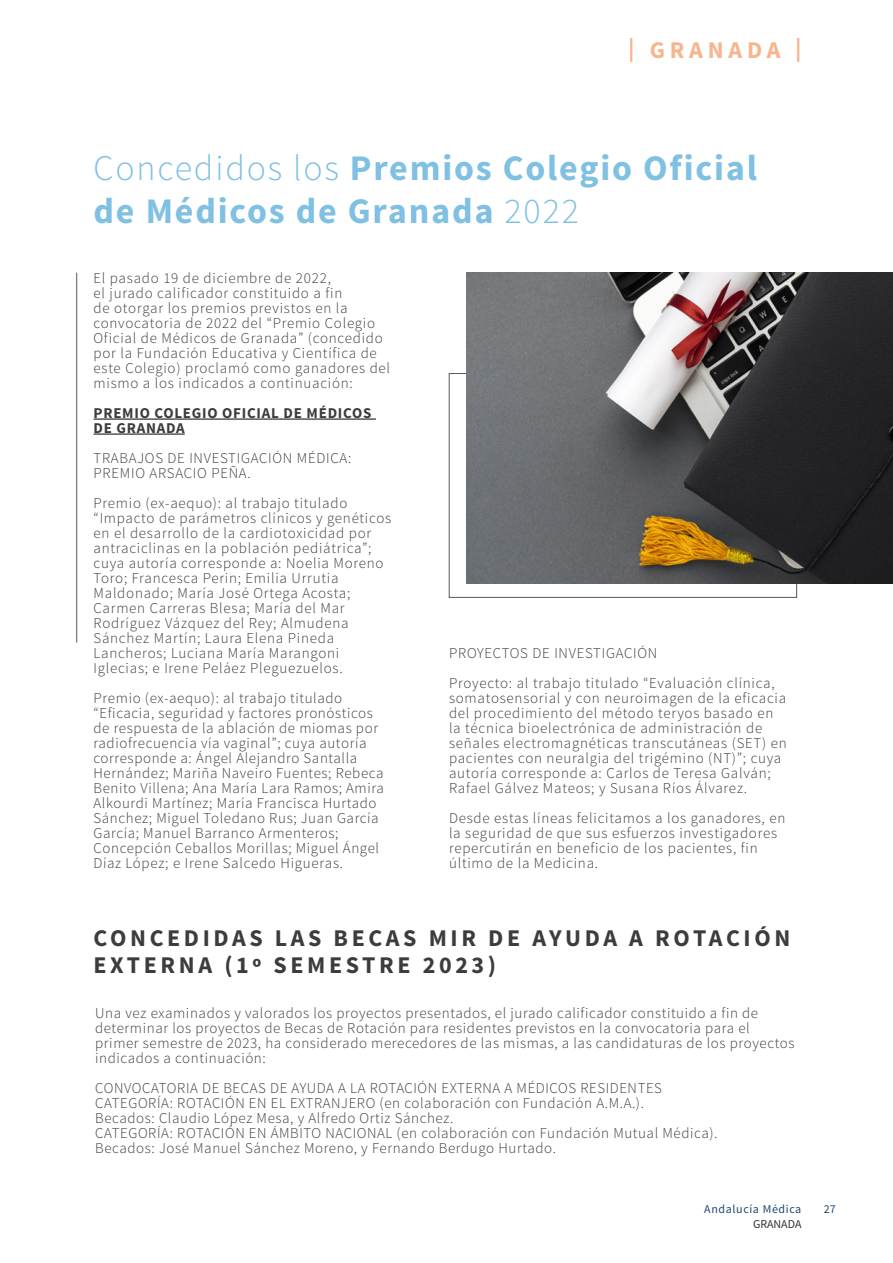
<style>
.page{position:relative;width:893px;height:1263px;background:#fff}
.page>*{position:absolute;margin:0;border:0;box-sizing:border-box;transform-origin:0 0}
.t1{font:700 36px/42.5px "Source Sans Pro";letter-spacing:.05em;color:#80c0e3}
.Titular{font:700 24px/27px "Source Sans Pro";letter-spacing:.15em;color:#3c3c3b}
.t2{font:700 24px "Source Sans Pro";letter-spacing:.2em;color:#f5a371}
.And_Med_Magazine{font:300 15px/15px "Source Sans Pro";letter-spacing:.04em;color:#3c3c3b}
.And_Med_Magazine-2{font:700 15px/15px "Source Sans Pro";letter-spacing:.05em;color:#3c3c3b}
.t3{font:12px "Source Sans Pro";letter-spacing:.05em;color:#1e4971}
.t4{font:12px "Source Sans Pro";color:#000}
.s1{font-weight:300}
</style>
<div class="page">
<hr style="left:76px;top:273px;width:1px;height:370px;background:#575756">
<img style="left:466px;top:273px;width:427px;height:311px">
<hr style="left:94px;top:419px;width:282px;height:1px;background:#000">
<hr style="left:94px;top:434px;width:91px;height:1px;background:#000">
<h2 class="t2" style="left:629px;top:34px;width:174px">| GRANADA |</h2>
<p class="t1" style="left:94px;top:148px;width:665px"><span class="s1">Concedidos los</span> Premios Colegio Oficial de Médicos de Granada <span class="s1">2022</span></p>
<p class="And_Med_Magazine" style="left:94px;top:270px;width:298px">El pasado 19 de diciembre de 2022,<br>el jurado calificador constituido a fin<br>de otorgar los premios previstos en la convocatoria de 2022 del “Premio Colegio Oficial de Médicos de Granada” (concedido por la Fundación Educativa y Científica de este Colegio) proclamó como ganadores del mismo a los indicados a continuación:</p>
<p class="And_Med_Magazine-2" style="left:94px;top:406px;width:279px">PREMIO COLEGIO OFICIAL DE MÉDICOS<br>DE GRANADA</p>
<p class="And_Med_Magazine" style="left:94px;top:450px;width:259px">TRABAJOS DE INVESTIGACIÓN MÉDICA:<br>PREMIO ARSACIO PEÑA.</p>
<p class="And_Med_Magazine" style="left:94px;top:495px;width:299px">Premio (ex-aequo): al trabajo titulado “Impacto de parámetros clínicos y genéticos en el desarrollo de la cardiotoxicidad por antraciclinas en la población pediátrica”; cuya autoría corresponde a: Noelia Moreno Toro; Francesca Perin; Emilia Urrutia Maldonado; María José Ortega Acosta; Carmen Carreras Blesa; María del Mar Rodríguez Vázquez del Rey; Almudena Sánchez Martín; Laura Elena Pineda Lancheros; Luciana María Marangoni Iglecias; e Irene Peláez Pleguezuelos.</p>
<p class="And_Med_Magazine" style="left:94px;top:690px;width:292px">Premio (ex-aequo): al trabajo titulado “Eficacia, seguridad y factores pronósticos de respuesta de la ablación de miomas por radiofrecuencia vía vaginal”; cuya autoría corresponde a: Ángel Alejandro Santalla Hernández; Mariña Naveiro Fuentes; Rebeca Benito Villena; Ana María Lara Ramos; Amira Alkourdi Martínez; María Francisca Hurtado Sánchez; Miguel Toledano Rus; Juan García García; Manuel Barranco Armenteros; Concepción Ceballos Morillas; Miguel Ángel Díaz López; e Irene Salcedo Higueras.</p>
<p class="And_Med_Magazine" style="left:449px;top:645px;width:210px">PROYECTOS DE INVESTIGACIÓN</p>
<p class="And_Med_Magazine" style="left:449px;top:675px;width:339px">Proyecto: al trabajo titulado “Evaluación clínica, somatosensorial y con neuroimagen de la eficacia del procedimiento del método teryos basado en la técnica bioelectrónica de administración de señales electromagnéticas transcutáneas (SET) en pacientes con neuralgia del trigémino (NT)”; cuya autoría corresponde a: Carlos de Teresa Galván; Rafael Gálvez Mateos; y Susana Ríos Álvarez.</p>
<p class="And_Med_Magazine" style="left:449px;top:810px;width:338px">Desde estas líneas felicitamos a los ganadores, en la seguridad de que sus esfuerzos investigadores repercutirán en beneficio de los pacientes, fin último de la Medicina.</p>
<p class="Titular" style="left:94px;top:925px;width:698px">CONCEDIDAS LAS BECAS MIR DE AYUDA A ROTACIÓN<br>EXTERNA (1º SEMESTRE 2023)</p>
<p class="And_Med_Magazine" style="left:95px;top:1005px;width:701px">Una vez examinados y valorados los proyectos presentados, el jurado calificador constituido a fin de determinar los proyectos de Becas de Rotación para residentes previstos en la convocatoria para el primer semestre de 2023, ha considerado merecedores de las mismas, a las candidaturas de los proyectos indicados a continuación:</p>
<p class="And_Med_Magazine" style="left:95px;top:1080px;width:568px">CONVOCATORIA DE BECAS DE AYUDA A LA ROTACIÓN EXTERNA A MÉDICOS RESIDENTES</p>
<p class="And_Med_Magazine" style="left:95px;top:1095px;width:550px">CATEGORÍA: ROTACIÓN EN EL EXTRANJERO (en colaboración con Fundación A.M.A.).</p>
<p class="And_Med_Magazine" style="left:95px;top:1110px;width:360px">Becados: Claudio López Mesa, y Alfredo Ortiz Sánchez.</p>
<p class="And_Med_Magazine" style="left:95px;top:1125px;width:624px">CATEGORÍA: ROTACIÓN EN ÁMBITO NACIONAL (en colaboración con Fundación Mutual Médica).</p>
<p class="And_Med_Magazine" style="left:95px;top:1140px;width:462px">Becados: José Manuel Sánchez Moreno, y Fernando Berdugo Hurtado.</p>
<p class="t3" style="left:704px;top:1201px;width:99px">Andalucía Médica</p>
<p class="t3" style="left:824px;top:1201px;width:13px">27</p>
<p class="t4" style="left:753px;top:1216px;width:50px">GRANADA</p>
</div>
